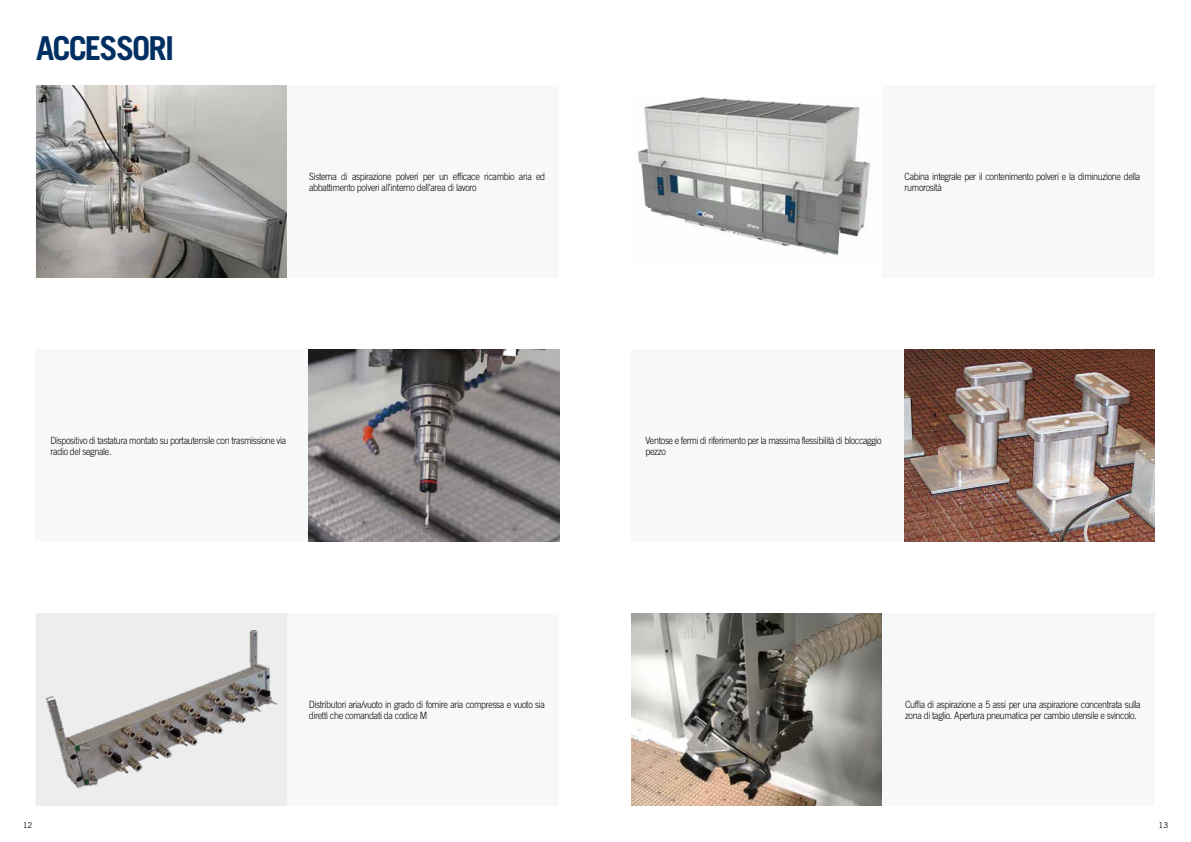
<style>
.page{position:relative;width:1191px;height:842px;background:#fff}
.page>*{position:absolute;margin:0;border:0;box-sizing:border-box;transform-origin:0 0}
.t1{font:700 33px "Trade Gothic LT Std";letter-spacing:-.06em;color:#003063}
.t2{font:300 10px/11px "Trade Gothic LT Std";letter-spacing:-.04em;color:#000;scale:.9 1}
.t3{font:8px "Trade Gothic LT Std";color:#000}
</style>
<div class="page">
<div style="left:36px;top:85px;width:523px;height:193px;background:#f7f9f9"></div>
<div style="left:631px;top:85px;width:523px;height:193px;background:#f7f9f9"></div>
<div style="left:631px;top:349px;width:523px;height:193px;background:#f7f9f9"></div>
<div style="left:631px;top:613px;width:523px;height:193px;background:#f7f9f9"></div>
<div style="left:36px;top:349px;width:523px;height:193px;background:#f7f9f9"></div>
<div style="left:36px;top:613px;width:523px;height:193px;background:#f7f9f9"></div>
<img style="left:36px;top:85px;width:250px;height:193px">
<img style="left:309px;top:349px;width:250px;height:193px">
<div style="left:36px;top:613px;width:250px;height:193px;background:#ededed"></div>
<img style="left:46px;top:631px;width:230px;height:158px">
<div style="left:631px;top:85px;width:250px;height:193px;background:#fff"></div>
<img style="left:638px;top:97px;width:232px;height:158px">
<img style="left:904px;top:349px;width:250px;height:193px">
<img style="left:631px;top:613px;width:250px;height:193px">
<h1 class="t1" style="left:36px;top:28px;width:140px">ACCESSORI</h1>
<p class="t2" style="left:309px;top:170px;width:264px">Sistema di aspirazione polveri per un efficace ricambio aria ed abbattimento polveri all’interno dell’area di lavoro</p>
<p class="t2" style="left:51px;top:435px;width:263px">Dispositivo di tastatura montato su portautensile con trasmissione via radio del segnale.</p>
<p class="t2" style="left:309px;top:699px;width:264px">Distributori aria/vuoto in grado di fornire aria compressa e vuoto sia diretti che comandati da codice M</p>
<p class="t2" style="left:904px;top:170px;width:263px">Cabina integrale per il contenimento polveri e la diminuzione della rumorosità</p>
<p class="t2" style="left:645px;top:435px;width:264px">Ventose e fermi di riferimento per la massima flessibilità di bloccaggio pezzo</p>
<p class="t2" style="left:905px;top:699px;width:263px">Cuffia di aspirazione a 5 assi per una aspirazione concentrata sulla zona di taglio. Apertura pneumatica per cambio utensile e svincolo.</p>
<p class="t3" style="left:23px;top:820px;width:11px">12</p>
<p class="t3" style="left:1158px;top:820px;width:11px">13</p>
</div>
